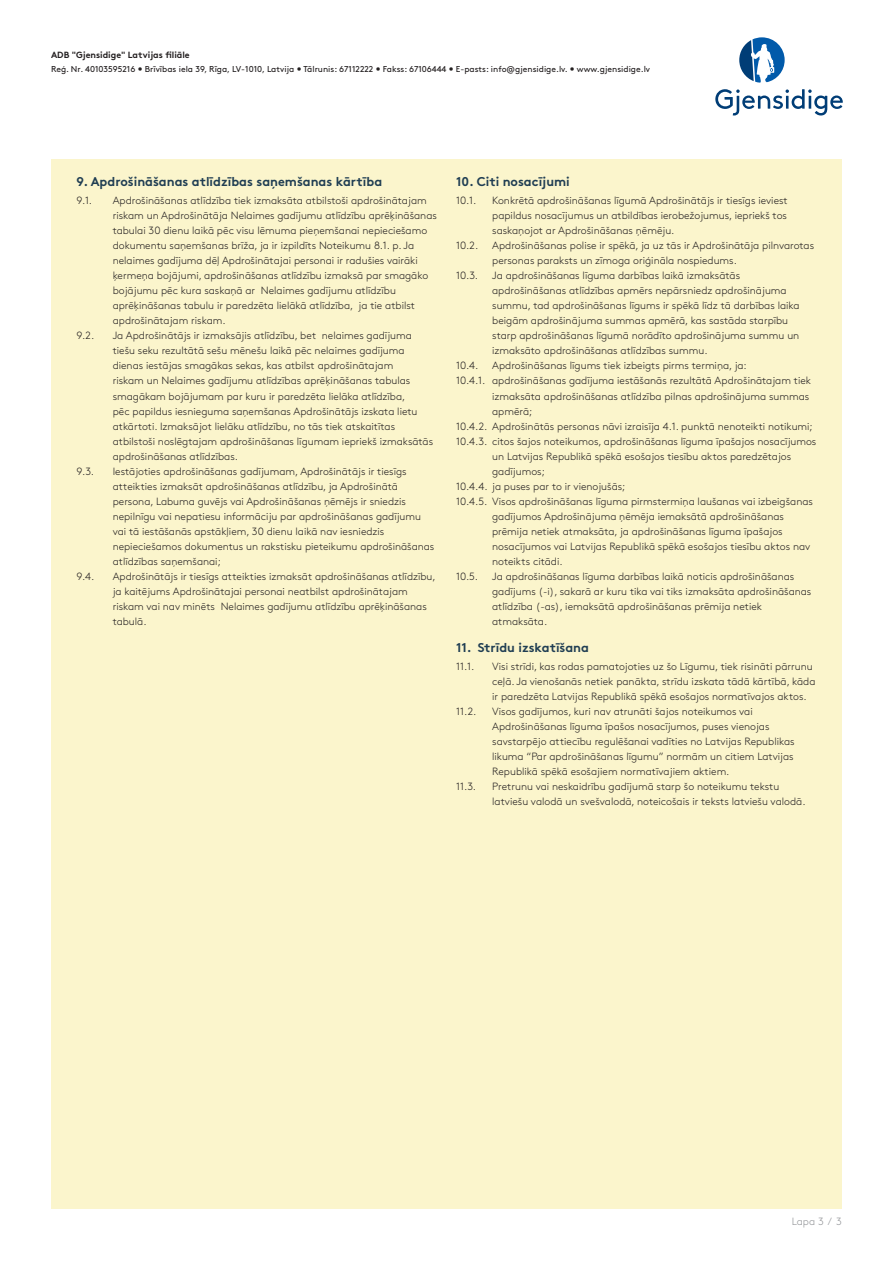
<style>
.page{position:relative;width:893px;height:1263px;background:#fff}
.page>*{position:absolute;margin:0;border:0;box-sizing:border-box;transform-origin:0 0}
.Small_Subtitle{font:700 12.75px "Gjen Brown OT";color:#203e53}
.Main_Bullets{font:300 10.5px/15px "Gjen Brown OT";color:#231f20}
.t1{font:300 10.5px "Gjen Brown OT";color:#939598}
.t2{font:700 9px "Gjen Brown OT";color:#231f20}
.t3{font:8.55px "Gjen Brown OT";color:#231f20}
</style>
<div class="page">
<svg style="left:715px;top:89px;width:128px;height:27px"></svg>
<svg style="left:739px;top:37px;width:46px;height:46px"></svg>
<div style="left:51px;top:159px;width:791px;height:1050px;background:#fbf5cc"></div>
<p class="t2" style="left:51px;top:47px;width:140px">ADB "Gjensidige" Latvijas liāle</p>
<p class="t3" style="left:51px;top:63px;width:601px">Reģ. Nr. 40103595216 • Brīvības iela 39, Rīga, LV-1010, Latvija • Tālrunis: 67112222 • Fakss: 67106444 • E-pasts: info@gjensidige.lv. • www.gjensidige.lv</p>
<p class="Small_Subtitle" style="left:77px;top:172px;width:307px">9. Apdrošināšanas atlīdzības saņemšanas kārtība</p>
<p class="Main_Bullets" style="left:77px;top:193px;width:17px">9.1.</p>
<p class="Main_Bullets" style="left:113px;top:193px;width:326px">Apdrošināšanas atlīdzība tiek izmaksāta atbilstoši apdrošinātajam riskam un Apdrošinātāja Nelaimes gadījumu atlīdzību aprēķināšanas tabulai 30 dienu laikā pēc visu lēmuma pieņemšanai nepieciešamo dokumentu saņemšanas brīža, ja ir izpildīts Noteikumu 8.1. p. Ja nelaimes gadījuma dēļ Apdrošinātajai personai ir radušies vairāki ķermeņa bojājumi, apdrošināšanas atlīdzību izmaksā par smagāko bojājumu pēc kura saskaņā ar Nelaimes gadījumu atlīdzību aprēķināšanas tabulu ir paredzēta lielākā atlīdzība, ja tie atbilst apdrošinātajam riskam.</p>
<p class="Main_Bullets" style="left:77px;top:328px;width:19px">9.2.</p>
<p class="Main_Bullets" style="left:113px;top:328px;width:322px">Ja Apdrošinātājs ir izmaksājis atlīdzību, bet nelaimes gadījuma tiešu seku rezultātā sešu mēnešu laikā pēc nelaimes gadījuma dienas iestājas smagākas sekas, kas atbilst apdrošinātajam<br>riskam un Nelaimes gadījumu atlīdzības aprēķināšanas tabulas smagākam bojājumam par kuru ir paredzēta lielāka atlīdzība,<br>pēc papildus iesnieguma saņemšanas Apdrošinātājs izskata lietu atkārtoti. Izmaksājot lielāku atlīdzību, no tās tiek atskaitītas atbilstoši noslēgtajam apdrošināšanas līgumam iepriekš izmaksātās apdrošināšanas atlīdzības.</p>
<p class="Main_Bullets" style="left:77px;top:463px;width:19px">9.3.</p>
<p class="Main_Bullets" style="left:113px;top:463px;width:323px">Iestājoties apdrošināšanas gadījumam, Apdrošinātājs ir tiesīgs atteikties izmaksāt apdrošināšanas atlīdzību, ja Apdrošinātā persona, Labuma guvējs vai Apdrošināšanas ņēmējs ir sniedzis nepilnīgu vai nepatiesu informāciju par apdrošināšanas gadījumu vai tā iestāšanās apstākļiem, 30 dienu laikā nav iesniedzis nepieciešamos dokumentus un rakstisku pieteikumu apdrošināšanas atlīdzības saņemšanai;</p>
<p class="Main_Bullets" style="left:77px;top:568px;width:19px">9.4.</p>
<p class="Main_Bullets" style="left:113px;top:568px;width:324px">Apdrošinātājs ir tiesīgs atteikties izmaksāt apdrošināšanas atlīdzību, ja kaitējums Apdrošinātajai personai neatbilst apdrošinātajam riskam vai nav minēts Nelaimes gadījumu atlīdzību aprēķināšanas tabulā.</p>
<p class="Small_Subtitle" style="left:456px;top:172px;width:115px">10. Citi nosacījumi</p>
<p class="Main_Bullets" style="left:456px;top:193px;width:22px">10.1.</p>
<p class="Main_Bullets" style="left:492px;top:193px;width:297px;text-align:justify">Konkrētā apdrošināšanas līgumā Apdrošinātājs ir tiesīgs ieviest papildus nosacījumus un atbildības ierobežojumus, iepriekš tos saskaņojot ar Apdrošināšanas ņēmēju.</p>
<p class="Main_Bullets" style="left:456px;top:238px;width:24px">10.2.</p>
<p class="Main_Bullets" style="left:492px;top:238px;width:323px">Apdrošināšanas polise ir spēkā, ja uz tās ir Apdrošinātāja pilnvarotas personas paraksts un zīmoga oriģināla nospiedums.</p>
<p class="Main_Bullets" style="left:456px;top:268px;width:23px">10.3.</p>
<p class="Main_Bullets" style="left:492px;top:268px;width:309px">Ja apdrošināšanas līguma darbības laikā izmaksātās apdrošināšanas atlīdzības apmērs nepārsniedz apdrošinājuma summu, tad apdrošināšanas līgums ir spēkā līdz tā darbības laika beigām apdrošinājuma summas apmērā, kas sastāda starpību starp apdrošināšanas līgumā norādīto apdrošinājuma summu un izmaksāto apdrošināšanas atlīdzības summu.</p>
<p class="Main_Bullets" style="left:456px;top:358px;width:24px">10.4.</p>
<p class="Main_Bullets" style="left:492px;top:358px;width:256px">Apdrošināšanas līgums tiek izbeigts pirms termiņa, ja:</p>
<p class="Main_Bullets" style="left:492px;top:373px;width:320px;text-indent:-36px">10.4.1. apdrošināšanas gadījuma iestāšanās rezultātā Apdrošinātajam tiek izmaksāta apdrošināšanas atlīdzība pilnas apdrošinājuma summas apmērā;</p>
<p class="Main_Bullets" style="left:456px;top:418px;width:358px">10.4.2. Apdrošinātās personas nāvi izraisīja 4.1. punktā nenoteikti notikumi;</p>
<p class="Main_Bullets" style="left:492px;top:433px;width:326px;text-indent:-36px">10.4.3. citos šajos noteikumos, apdrošināšanas līguma īpašajos nosacījumos un Latvijas Republikā spēkā esošajos tiesību aktos paredzētajos gadījumos;</p>
<p class="Main_Bullets" style="left:456px;top:478px;width:171px">10.4.4. ja puses par to ir vienojušās;</p>
<p class="Main_Bullets" style="left:492px;top:493px;width:322px;text-indent:-36px">10.4.5. Visos apdrošināšanas līguma pirmstermiņa laušanas vai izbeigšanas gadījumos Apdrošinājuma ņēmēja iemaksātā apdrošināšanas prēmija netiek atmaksāta, ja apdrošināšanas līguma īpašajos nosacījumos vai Latvijas Republikā spēkā esošajos tiesību aktos nav noteikts citādi.</p>
<p class="Main_Bullets" style="left:456px;top:568px;width:24px">10.5.</p>
<p class="Main_Bullets" style="left:492px;top:568px;width:321px">Ja apdrošināšanas līguma darbības laikā noticis apdrošināšanas gadījums (-i), sakarā ar kuru tika vai tiks izmaksāta apdrošināšanas atlīdzība (-as), iemaksātā apdrošināšanas prēmija netiek atmaksāta.</p>
<p class="Small_Subtitle" style="left:456px;top:637px;width:134px">11. Strīdu izskatīšana</p>
<p class="Main_Bullets" style="left:456px;top:658px;width:20px">11.1.</p>
<p class="Main_Bullets" style="left:492px;top:658px;width:325px">Visi strīdi, kas rodas pamatojoties uz šo Līgumu, tiek risināti pārrunu ceļā. Ja vienošanās netiek panākta, strīdu izskata tādā kārtībā, kāda ir paredzēta Latvijas Republikā spēkā esošajos normatīvajos aktos.</p>
<p class="Main_Bullets" style="left:456px;top:703px;width:22px">11.2.</p>
<p class="Main_Bullets" style="left:492px;top:703px;width:304px">Visos gadījumos, kuri nav atrunāti šajos noteikumos vai Apdrošināšanas līguma īpašos nosacījumos, puses vienojas savstarpējo attiecību regulēšanai vadīties no Latvijas Republikas likuma “Par apdrošināšanas līgumu” normām un citiem Latvijas Republikā spēkā esošajiem normatīvajiem aktiem.</p>
<p class="Main_Bullets" style="left:456px;top:778px;width:22px">11.3.</p>
<p class="Main_Bullets" style="left:492px;top:778px;width:315px">Pretrunu vai neskaidrību gadījumā starp šo noteikumu tekstu latviešu valodā un svešvalodā, noteicošais ir teksts latviešu valodā.</p>
<p class="t1" style="left:792px;top:1213px;width:52px">Lapa 3 / 3</p>
</div>
